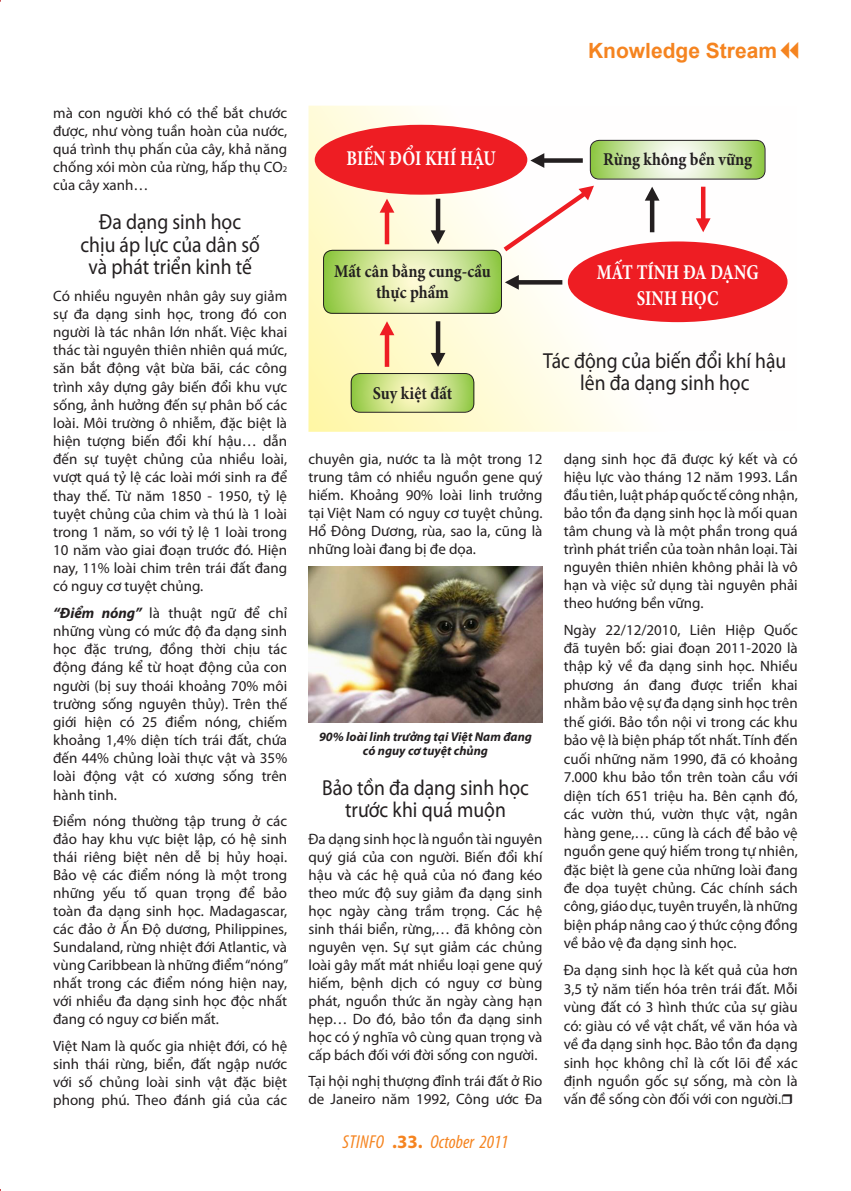
<style>
.page{position:relative;width:851px;height:1191px;background:#fff}
.page>*{position:absolute;margin:0;border:0;box-sizing:border-box;transform-origin:0 0}
.t1{font:21.75px/22.5px "Myriad Pro";color:#231f20;text-align:center;scale:.9 1}
.t2{font:700 21px/25.2px "Minion Pro";color:#fff;text-align:center;scale:.8 1}
.t3{font:700 21px "Arial";color:#f58420}
.t4{font:italic condensed 18.75px "Myriad Pro";letter-spacing:.005em;color:#f58420}
.t5{font:700 18px/21.6px "Minion Pro";color:#231f20;text-align:center;scale:.9 1}
.t6{font:15px/18px "Myriad Pro";color:#231f20;text-align:justify}
.Chuthichhinh{font:italic 700 12.75px/14.2px "Myriad Pro";color:#231f20;text-align:center}
.s1{font-size:8.7px}
.s2{font-weight:700;font-style:italic}
.s3{font-weight:700;font-style:normal;font-stretch:normal}
</style>
<div class="page">
<svg style="left:308px;top:106px;width:480px;height:326px"></svg>
<div style="left:315px;top:125px;width:212px;height:70px;background:#ee1d23;border-radius:50%"></div>
<div style="left:567px;top:241px;width:220px;height:81px;background:#ee1d23;border-radius:50%"></div>
<svg style="left:590px;top:141px;width:174px;height:38px;background:#cde5ab"></svg>
<div style="left:590px;top:140px;width:175px;height:39px;border:1px solid #231f20;border-radius:9px"></div>
<svg style="left:323px;top:250px;width:178px;height:64px;background:#c9e290"></svg>
<div style="left:323px;top:250px;width:179px;height:64px;border:1px solid #231f20;border-radius:9px"></div>
<svg style="left:351px;top:374px;width:123px;height:38px;background:#cce289"></svg>
<div style="left:351px;top:373px;width:123px;height:39px;border:1px solid #231f20;border-radius:9px"></div>
<div style="left:538px;top:158px;width:44px;height:5px;background:#231f20"></div>
<svg style="left:518px;top:280px;width:44px;height:4px"></svg>
<svg style="left:530px;top:153px;width:14px;height:15px"></svg>
<svg style="left:505px;top:275px;width:13px;height:15px"></svg>
<div style="left:435px;top:199px;width:5px;height:40px;background:#231f20"></div>
<svg style="left:430px;top:230px;width:15px;height:14px"></svg>
<div style="left:700px;top:187px;width:5px;height:40px;background:#ee1d23"></div>
<svg style="left:695px;top:218px;width:15px;height:14px"></svg>
<div style="left:435px;top:321px;width:5px;height:41px;background:#231f20"></div>
<svg style="left:430px;top:353px;width:15px;height:14px"></svg>
<div style="left:384px;top:204px;width:5px;height:40px;background:#ee1d23"></div>
<svg style="left:379px;top:199px;width:15px;height:14px"></svg>
<div style="left:649px;top:192px;width:5px;height:40px;background:#231f20"></div>
<svg style="left:644px;top:187px;width:15px;height:14px"></svg>
<div style="left:384px;top:326px;width:5px;height:41px;background:#ee1d23"></div>
<svg style="left:379px;top:321px;width:15px;height:14px"></svg>
<svg style="left:498px;top:184px;width:98px;height:72px"></svg>
<img style="left:308px;top:566px;width:234px;height:156px">
<p class="t6" style="left:53px;top:103px;width:235px">mà con người khó có thể bắt chước được, như vòng tuần hoàn của nước, quá trình thụ phấn của cây, khả năng chống xói mòn của rừng, hấp thụ CO<span class="s1">2 </span>của cây xanh…</p>
<p class="t1" style="left:80px;top:210px;width:201px">Đa dạng sinh học chịu áp lực của dân số và phát triển kinh tế</p>
<p class="t6" style="left:53px;top:286px;width:235px">Có nhiều nguyên nhân gây suy giảm sự đa dạng sinh học, trong đó con người là tác nhân lớn nhất. Việc khai thác tài nguyên thiên nhiên quá mức, săn bắt động vật bừa bãi, các công trình xây dựng gây biến đổi khu vực sống, ảnh hưởng đến sự phân bố các loài. Môi trường ô nhiễm, đặc biệt là hiện tượng biến đổi khí hậu… dẫn đến sự tuyệt chủng của nhiều loài, vượt quá tỷ lệ các loài mới sinh ra để thay thế. Từ năm 1850 - 1950, tỷ lệ tuyệt chủng của chim và thú là 1 loài trong 1 năm, so với tỷ lệ 1 loài trong 10 năm vào giai đoạn trước đó. Hiện nay, 11% loài chim trên trái đất đang có nguy cơ tuyệt chủng.</p>
<p class="t6" style="left:53px;top:603px;width:235px"><span class="s2">“Điểm nóng”</span> là thuật ngữ để chỉ những vùng có mức độ đa dạng sinh học đặc trưng, đồng thời chịu tác động đáng kể từ hoạt động của con người (bị suy thoái khoảng 70% môi trường sống nguyên thủy). Trên thế giới hiện có 25 điểm nóng, chiếm khoảng 1,4% diện tích trái đất, chứa đến 44% chủng loài thực vật và 35% loài động vật có xương sống trên hành tinh.</p>
<p class="t6" style="left:53px;top:812px;width:237px">Điểm nóng thường tập trung ở các đảo hay khu vực biệt lập, có hệ sinh thái riêng biệt nên dễ bị hủy hoại.<br>Bảo vệ các điểm nóng là một trong những yếu tố quan trọng để bảo toàn đa dạng sinh học. Madagascar, các đảo ở Ấn Độ dương, Philippines, Sundaland, rừng nhiệt đới Atlantic, và vùng Caribbean là những điểm “nóng” nhất trong các điểm nóng hiện nay, với nhiều đa dạng sinh học độc nhất đang có nguy cơ biến mất.</p>
<p class="t6" style="left:53px;top:1036px;width:235px">Việt Nam là quốc gia nhiệt đới, có hệ sinh thái rừng, biển, đất ngập nước với số chủng loài sinh vật đặc biệt phong phú. Theo đánh giá của các</p>
<p class="t2" style="left:346px;top:145px;width:188px">BIẾN ĐỔI KHÍ HẬU</p>
<p class="t5" style="left:334px;top:260px;width:175px">Mất cân bằng cung-cầu thực phẩm</p>
<p class="t5" style="left:373px;top:382px;width:90px">Suy kiệt đất</p>
<p class="t3" style="left:588px;top:37px;width:191px">Knowledge Stream</p>
<p class="t5" style="left:603px;top:148px;width:167px">Rừng không bền vững</p>
<p class="t2" style="left:596px;top:260px;width:204px">MẤT TÍNH ĐA DẠNG<br>SINH HỌC</p>
<p class="t1" style="left:543px;top:349px;width:271px">Tác động của biến đổi khí hậu lên đa dạng sinh học</p>
<p class="t6" style="left:308px;top:449px;width:235px">chuyên gia, nước ta là một trong 12 trung tâm có nhiều nguồn gene quý hiếm. Khoảng 90% loài linh trưởng tại Việt Nam có nguy cơ tuyệt chủng.<br>Hổ Đông Dương, rùa, sao la, cũng là những loài đang bị đe dọa.</p>
<p class="t6" style="left:563px;top:449px;width:235px">dạng sinh học đã được ký kết và có hiệu lực vào tháng 12 năm 1993. Lần đầu tiên, luật pháp quốc tế công nhận, bảo tồn đa dạng sinh học là mối quan tâm chung và là một phần trong quá trình phát triển của toàn nhân loại. Tài nguyên thiên nhiên không phải là vô hạn và việc sử dụng tài nguyên phải theo hướng bền vững.</p>
<p class="t6" style="left:563px;top:620px;width:235px;line-height:18.5px">Ngày 22/12/2010, Liên Hiệp Quốc đã tuyên bố: giai đoạn 2011-2020 là thập kỷ về đa dạng sinh học. Nhiều phương án đang được triển khai nhằm bảo vệ sự đa dạng sinh học trên thế giới. Bảo tồn nội vi trong các khu bảo vệ là biện pháp tốt nhất. Tính đến cuối những năm 1990, đã có khoảng 7.000 khu bảo tồn trên toàn cầu với diện tích 651 triệu ha. Bên cạnh đó, các vườn thú, vườn thực vật, ngân hàng gene,… cũng là cách để bảo vệ nguồn gene quý hiếm trong tự nhiên, đặc biệt là gene của những loài đang đe dọa tuyệt chủng. Các chính sách công, giáo dục, tuyên truyền, là những biện pháp nâng cao ý thức cộng đồng về bảo vệ đa dạng sinh học.</p>
<p class="t6" style="left:563px;top:960px;width:235px;line-height:18.5px">Đa dạng sinh học là kết quả của hơn 3,5 tỷ năm tiến hóa trên trái đất. Mỗi vùng đất có 3 hình thức của sự giàu có: giàu có về vật chất, về văn hóa và về đa dạng sinh học. Bảo tồn đa dạng sinh học không chỉ là cốt lõi để xác định nguồn gốc sự sống, mà còn là vấn đề sống còn đối với con người.</p>
<p class="Chuthichhinh" style="left:319px;top:729px;width:214px">90% loài linh trưởng tại Việt Nam đang có nguy cơ tuyệt chủng</p>
<p class="t1" style="left:322px;top:776px;width:231px">Bảo tồn đa dạng sinh học trước khi quá muộn</p>
<p class="t6" style="left:308px;top:829px;width:235px">Đa dạng sinh học là nguồn tài nguyên quý giá của con người. Biến đổi khí hậu và các hệ quả của nó đang kéo theo mức độ suy giảm đa dạng sinh học ngày càng trầm trọng. Các hệ sinh thái biển, rừng,… đã không còn nguyên vẹn. Sự sụt giảm các chủng loài gây mất mát nhiều loại gene quý hiếm, bệnh dịch có nguy cơ bùng phát, nguồn thức ăn ngày càng hạn hẹp… Do đó, bảo tồn đa dạng sinh học có ý nghĩa vô cùng quan trọng và cấp bách đối với đời sống con người.</p>
<p class="t6" style="left:308px;top:1072px;width:235px">Tại hội nghị thượng đỉnh trái đất ở Rio de Janeiro năm 1992, Công ước Đa</p>
<p class="t4" style="left:342px;top:1130px;width:167px">STinfo <span class="s3">.33.</span> October 2011</p>
</div>
